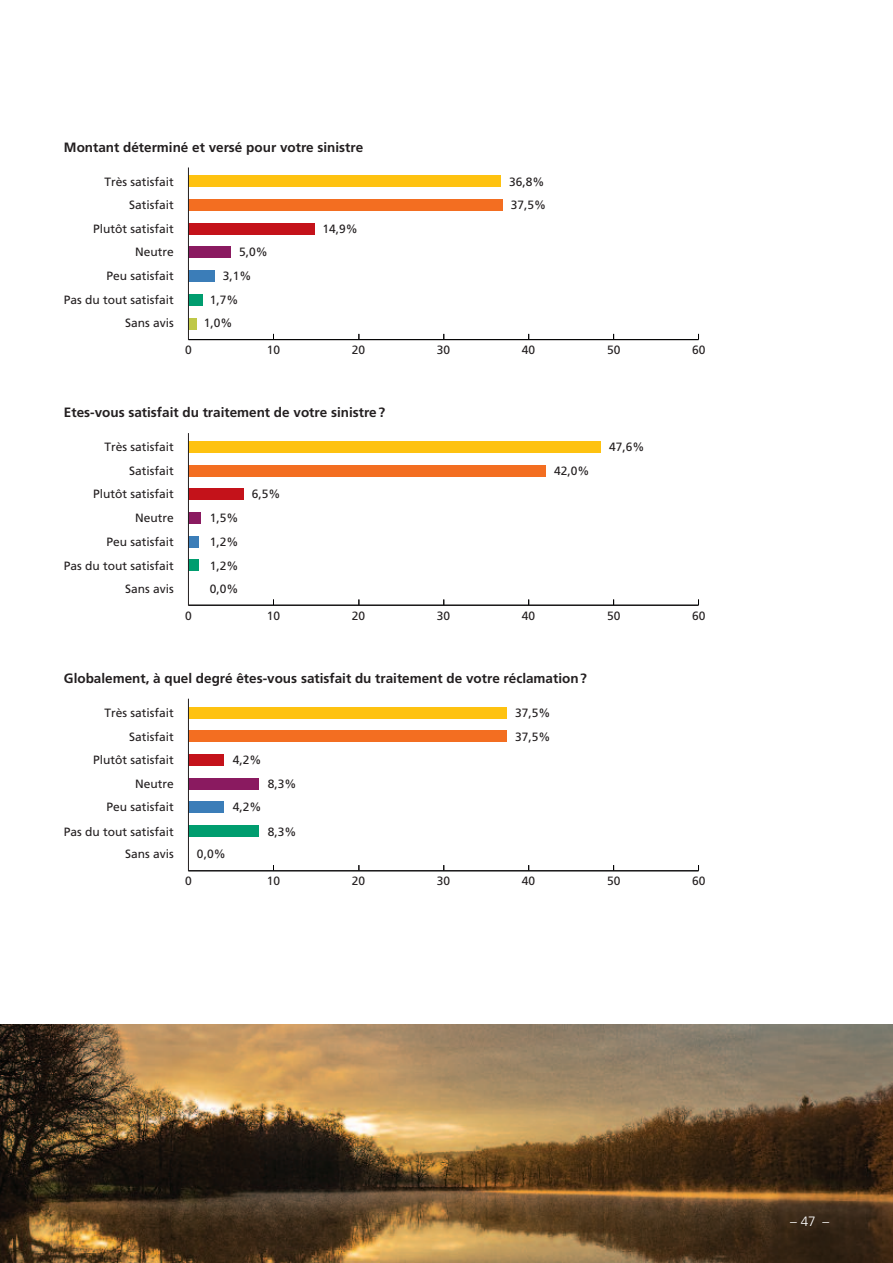
<style>
.page{position:relative;width:893px;height:1263px;background:#fff}
.page>*{position:absolute;margin:0;border:0;box-sizing:border-box;transform-origin:0 0}
.t1{font:700 13.5px "Frutiger";color:#231f20}
.t2{font:300 13.5px "Frutiger";color:#fff}
.t3{font:12px/23.7px "Frutiger";color:#231f20;text-align:right}
</style>
<div class="page">
<img style="left:0;top:1025px;width:893px;height:238px">
<div style="left:188px;top:318px;width:9px;height:11px;background:#bfc848"></div>
<div style="left:188px;top:294px;width:15px;height:12px;background:#009d6f"></div>
<div style="left:188px;top:270px;width:27px;height:12px;background:#3b7db8"></div>
<div style="left:188px;top:247px;width:43px;height:11px;background:#8a1a60"></div>
<div style="left:188px;top:223px;width:127px;height:12px;background:#c4121a"></div>
<div style="left:188px;top:199px;width:315px;height:12px;background:#f36e21"></div>
<div style="left:188px;top:175px;width:313px;height:12px;background:#fec210"></div>
<hr style="left:188px;top:339px;width:510px;height:1px;background:#000001">
<hr style="left:188px;top:167px;width:1px;height:173px;background:#231f20">
<div style="left:188px;top:559px;width:11px;height:12px;background:#009d6f"></div>
<div style="left:188px;top:536px;width:11px;height:12px;background:#3b7db8"></div>
<div style="left:188px;top:512px;width:13px;height:12px;background:#8a1a60"></div>
<div style="left:188px;top:488px;width:56px;height:12px;background:#c4121a"></div>
<div style="left:188px;top:465px;width:358px;height:12px;background:#f36e21"></div>
<div style="left:188px;top:441px;width:413px;height:12px;background:#fec210"></div>
<hr style="left:188px;top:605px;width:510px;height:1px;background:#000001">
<hr style="left:188px;top:433px;width:1px;height:172px;background:#231f20">
<div style="left:188px;top:825px;width:71px;height:12px;background:#009d6f"></div>
<div style="left:188px;top:801px;width:36px;height:12px;background:#3b7db8"></div>
<div style="left:188px;top:778px;width:71px;height:11px;background:#8a1a60"></div>
<div style="left:188px;top:754px;width:36px;height:12px;background:#c4121a"></div>
<div style="left:188px;top:730px;width:319px;height:12px;background:#f36e21"></div>
<div style="left:188px;top:707px;width:319px;height:11px;background:#fec210"></div>
<hr style="left:188px;top:870px;width:510px;height:1px;background:#000001">
<hr style="left:188px;top:699px;width:1px;height:172px;background:#231f20">
<p class="t1" style="left:64px;top:142px;width:301px">Montant déterminé et versé pour votre sinistre</p>
<p class="t3" style="left:64px;top:171px;width:112px">Très satisfait<br>Satisfait<br>Plutôt satisfait<br>Neutre<br>Peu satisfait<br>Pas du tout satisfait</p>
<p class="t3" style="left:125px;top:312px;width:50px">Sans avis</p>
<p class="t3" style="left:204px;top:312px;width:30px">1,0%</p>
<p class="t3" style="left:323px;top:218px;width:37px">14,9%</p>
<p class="t3" style="left:239px;top:241px;width:30px">5,0%</p>
<p class="t3" style="left:223px;top:265px;width:30px">3,1%</p>
<p class="t3" style="left:210px;top:289px;width:30px">1,7%</p>
<p class="t3" style="left:509px;top:171px;width:37px">36,8%</p>
<p class="t3" style="left:511px;top:194px;width:37px">37,5%</p>
<p class="t3" style="left:185px;top:339px;width:8px">0</p>
<p class="t3" style="left:267px;top:339px;width:15px">10</p>
<p class="t3" style="left:352px;top:339px;width:15px">20</p>
<p class="t3" style="left:437px;top:339px;width:15px">30</p>
<p class="t3" style="left:522px;top:339px;width:15px">40</p>
<p class="t3" style="left:607px;top:339px;width:15px">50</p>
<p class="t3" style="left:692px;top:339px;width:15px">60</p>
<p class="t1" style="left:64px;top:407px;width:323px">Etes-vous satisfait du traitement de votre sinistre?</p>
<p class="t3" style="left:64px;top:436px;width:112px">Très satisfait<br>Satisfait<br>Plutôt satisfait<br>Neutre<br>Peu satisfait<br>Pas du tout satisfait</p>
<p class="t3" style="left:125px;top:578px;width:50px">Sans avis</p>
<p class="t3" style="left:210px;top:578px;width:30px">0,0%</p>
<p class="t3" style="left:252px;top:483px;width:30px">6,5%</p>
<p class="t3" style="left:210px;top:507px;width:30px">1,5%</p>
<p class="t3" style="left:210px;top:531px;width:30px">1,2%</p>
<p class="t3" style="left:210px;top:555px;width:30px">1,2%</p>
<p class="t3" style="left:554px;top:460px;width:37px">42,0%</p>
<p class="t3" style="left:609px;top:436px;width:37px">47,6%</p>
<p class="t3" style="left:185px;top:605px;width:8px">0</p>
<p class="t3" style="left:267px;top:605px;width:15px">10</p>
<p class="t3" style="left:352px;top:605px;width:15px">20</p>
<p class="t3" style="left:437px;top:605px;width:15px">30</p>
<p class="t3" style="left:522px;top:605px;width:15px">40</p>
<p class="t3" style="left:607px;top:605px;width:15px">50</p>
<p class="t3" style="left:692px;top:605px;width:15px">60</p>
<p class="t1" style="left:64px;top:673px;width:525px">Globalement, à quel degré êtes-vous satisfait du traitement de votre réclamation?</p>
<p class="t3" style="left:64px;top:702px;width:112px">Très satisfait<br>Satisfait<br>Plutôt satisfait<br>Neutre<br>Peu satisfait<br>Pas du tout satisfait</p>
<p class="t3" style="left:125px;top:843px;width:50px">Sans avis</p>
<p class="t3" style="left:197px;top:843px;width:30px">0,0%</p>
<p class="t3" style="left:515px;top:702px;width:37px">37,5%</p>
<p class="t3" style="left:515px;top:725px;width:37px">37,5%</p>
<p class="t3" style="left:233px;top:749px;width:30px">4,2%</p>
<p class="t3" style="left:268px;top:772px;width:30px">8,3%</p>
<p class="t3" style="left:233px;top:796px;width:30px">4,2%</p>
<p class="t3" style="left:268px;top:820px;width:30px">8,3%</p>
<p class="t3" style="left:185px;top:870px;width:8px">0</p>
<p class="t3" style="left:267px;top:870px;width:15px">10</p>
<p class="t3" style="left:352px;top:870px;width:15px">20</p>
<p class="t3" style="left:437px;top:870px;width:15px">30</p>
<p class="t3" style="left:522px;top:870px;width:15px">40</p>
<p class="t3" style="left:607px;top:870px;width:15px">50</p>
<p class="t3" style="left:692px;top:870px;width:15px">60</p>
<p class="t2" style="left:790px;top:1216px;width:41px">–47 –</p>
</div>
